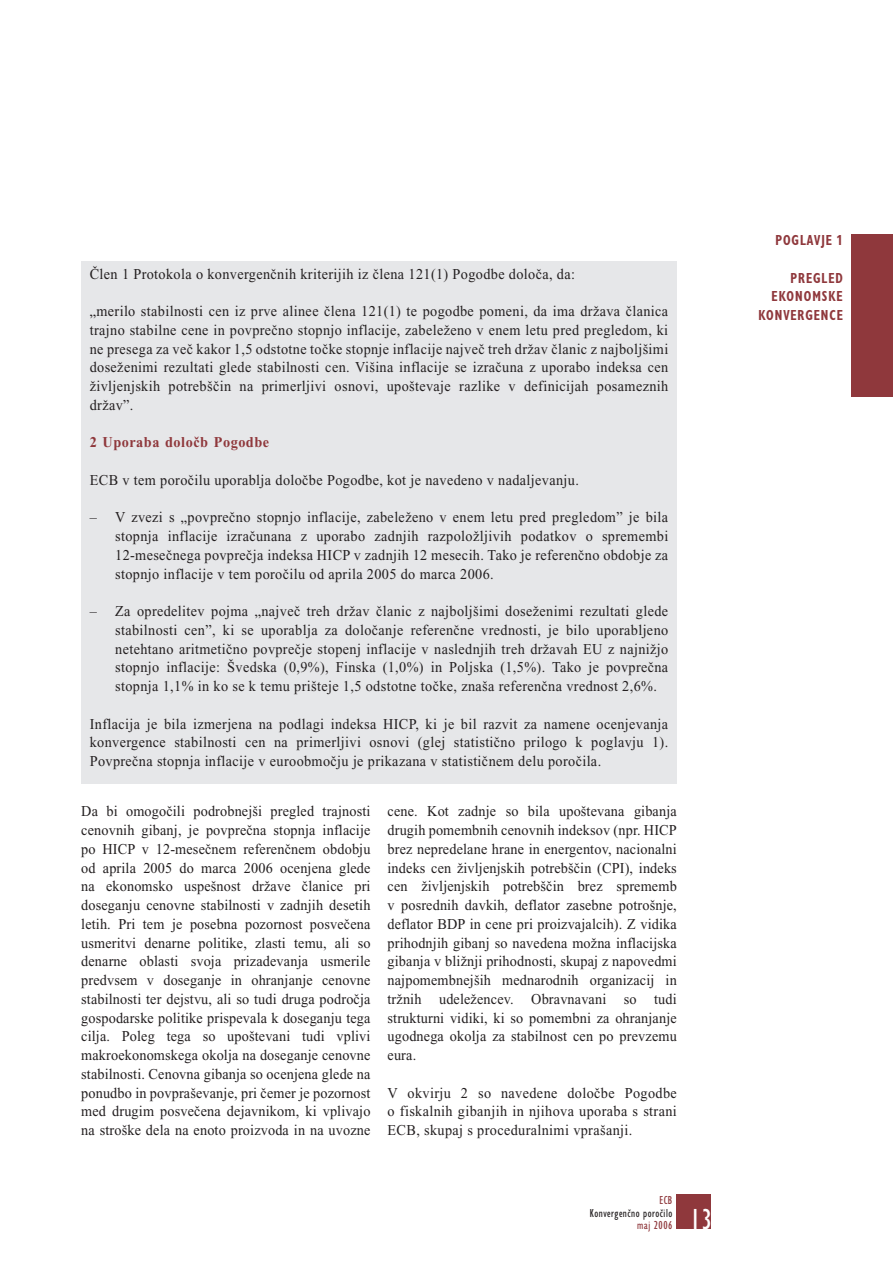
<style>
.page{position:relative;width:893px;height:1263px;background:#fff}
.page>*{position:absolute;margin:0;border:0;box-sizing:border-box;transform-origin:0 0}
.t1{font:condensed 30px "Gill Sans";color:#fff;scale:.95 1}
.t2{font:15px/18.8px "Times New Roman CE";letter-spacing:.025em;color:#231f20;text-align:justify;scale:.95 1}
.t3{font:15px/18.8px "Chantilly Cd CE Bold";letter-spacing:.07em;color:#8f383c;text-align:right;scale:.9 1}
.t4{font:700 15px "Times New Roman CE";letter-spacing:.035em;color:#8f383c;scale:.95 1}
.t5{font:12px "Chantilly Cd Baltic Regular";letter-spacing:.045em;color:#231f20}
.t6{font:12px "Chantilly Cd Baltic Regular";letter-spacing:.045em;color:#8f383c}
</style>
<div class="page">
<div style="left:676px;top:1195px;width:34px;height:34px;background:#8f383c"></div>
<div style="left:851px;top:235px;width:41px;height:162px;background:#8f383c"></div>
<div style="left:81px;top:261px;width:595px;height:523px;background:#e6e7e9"></div>
<p class="t2" style="left:90px;top:266px;width:512px">Člen 1 Protokola o konvergenčnih kriterijih iz člena 121(1) Pogodbe določa, da:</p>
<p class="t2" style="left:90px;top:303px;width:610px">„merilo stabilnosti cen iz prve alinee člena 121(1) te pogodbe pomeni, da ima država članica trajno stabilne cene in povprečno stopnjo inflacije, zabeleženo v enem letu pred pregledom, ki ne presega za več kakor 1,5 odstotne točke stopnje inflacije največ treh držav članic z najboljšimi doseženimi rezultati glede stabilnosti cen. Višina inflacije se izračuna z uporabo indeksa cen življenjskih potrebščin na primerljivi osnovi, upoštevaje razlike v definicijah posameznih držav”.</p>
<p class="t4" style="left:90px;top:437px;width:190px">2 Uporaba določb Pogodbe</p>
<p class="t2" style="left:90px;top:472px;width:516px">ECB v tem poročilu uporablja določbe Pogodbe, kot je navedeno v nadaljevanju.</p>
<p class="t2" style="left:115px;top:509px;width:583px;text-indent:-25px">– V zvezi s „povprečno stopnjo inflacije, zabeleženo v enem letu pred pregledom” je bila stopnja inflacije izračunana z uporabo zadnjih razpoložljivih podatkov o spremembi 12-mesečnega povprečja indeksa HICP v zadnjih 12 mesecih. Tako je referenčno obdobje za stopnjo inflacije v tem poročilu od aprila 2005 do marca 2006.</p>
<p class="t2" style="left:115px;top:603px;width:583px;text-indent:-25px">– Za opredelitev pojma „največ treh držav članic z najboljšimi doseženimi rezultati glede stabilnosti cen”, ki se uporablja za določanje referenčne vrednosti, je bilo uporabljeno netehtano aritmetično povprečje stopenj inflacije v naslednjih treh državah EU z najnižjo stopnjo inflacije: Švedska (0,9%), Finska (1,0%) in Poljska (1,5%). Tako je povprečna stopnja 1,1% in ko se k temu prišteje 1,5 odstotne točke, znaša referenčna vrednost 2,6%.</p>
<p class="t2" style="left:90px;top:716px;width:610px">Inflacija je bila izmerjena na podlagi indeksa HICP, ki je bil razvit za namene ocenjevanja konvergence stabilnosti cen na primerljivi osnovi (glej statistično prilogo k poglavju 1).<br>Povprečna stopnja inflacije v euroobmočju je prikazana v statističnem delu poročila.</p>
<p class="t2" style="left:81px;top:803px;width:306px">Da bi omogočili podrobnejši pregled trajnosti cenovnih gibanj, je povprečna stopnja inflacije po HICP v 12-mesečnem referenčnem obdobju od aprila 2005 do marca 2006 ocenjena glede na ekonomsko uspešnost države članice pri doseganju cenovne stabilnosti v zadnjih desetih letih. Pri tem je posebna pozornost posvečena usmeritvi denarne politike, zlasti temu, ali so denarne oblasti svoja prizadevanja usmerile predvsem v doseganje in ohranjanje cenovne stabilnosti ter dejstvu, ali so tudi druga področja gospodarske politike prispevala k doseganju tega cilja. Poleg tega so upoštevani tudi vplivi makroekonomskega okolja na doseganje cenovne stabilnosti. Cenovna gibanja so ocenjena glede na ponudbo in povpraševanje, pri čemer je pozornost med drugim posvečena dejavnikom, ki vplivajo na stroške dela na enoto proizvoda in na uvozne</p>
<p class="t2" style="left:387px;top:803px;width:306px">cene. Kot zadnje so bila upoštevana gibanja drugih pomembnih cenovnih indeksov (npr. HICP brez nepredelane hrane in energentov, nacionalni indeks cen življenjskih potrebščin (CPI), indeks cen življenjskih potrebščin brez sprememb v posrednih davkih, deflator zasebne potrošnje, deflator BDP in cene pri proizvajalcih). Z vidika prihodnjih gibanj so navedena možna inflacijska gibanja v bližnji prihodnosti, skupaj z napovedmi najpomembnejših mednarodnih organizacij in tržnih udeležencev. Obravnavani so tudi strukturni vidiki, ki so pomembni za ohranjanje ugodnega okolja za stabilnost cen po prevzemu eura.</p>
<p class="t2" style="left:387px;top:1085px;width:306px">V okvirju 2 so navedene določbe Pogodbe o fiskalnih gibanjih in njihova uporaba s strani ECB, skupaj s proceduralnimi vprašanji.</p>
<p class="t6" style="left:659px;top:1195px;width:14px">ECB</p>
<p class="t5" style="left:589px;top:1208px;width:84px">Konvergenčno poročilo</p>
<p class="t6" style="left:637px;top:1221px;width:37px">maj 2006</p>
<h1 class="t1" style="left:690px;top:1209px;width:24px">13</h1>
<p class="t3" style="left:775px;top:232px;width:76px">POGLAVJE 1</p>
<p class="t3" style="left:758px;top:270px;width:95px">PREGLED<br>EKONOMSKE<br>KONVERGENCE</p>
</div>
